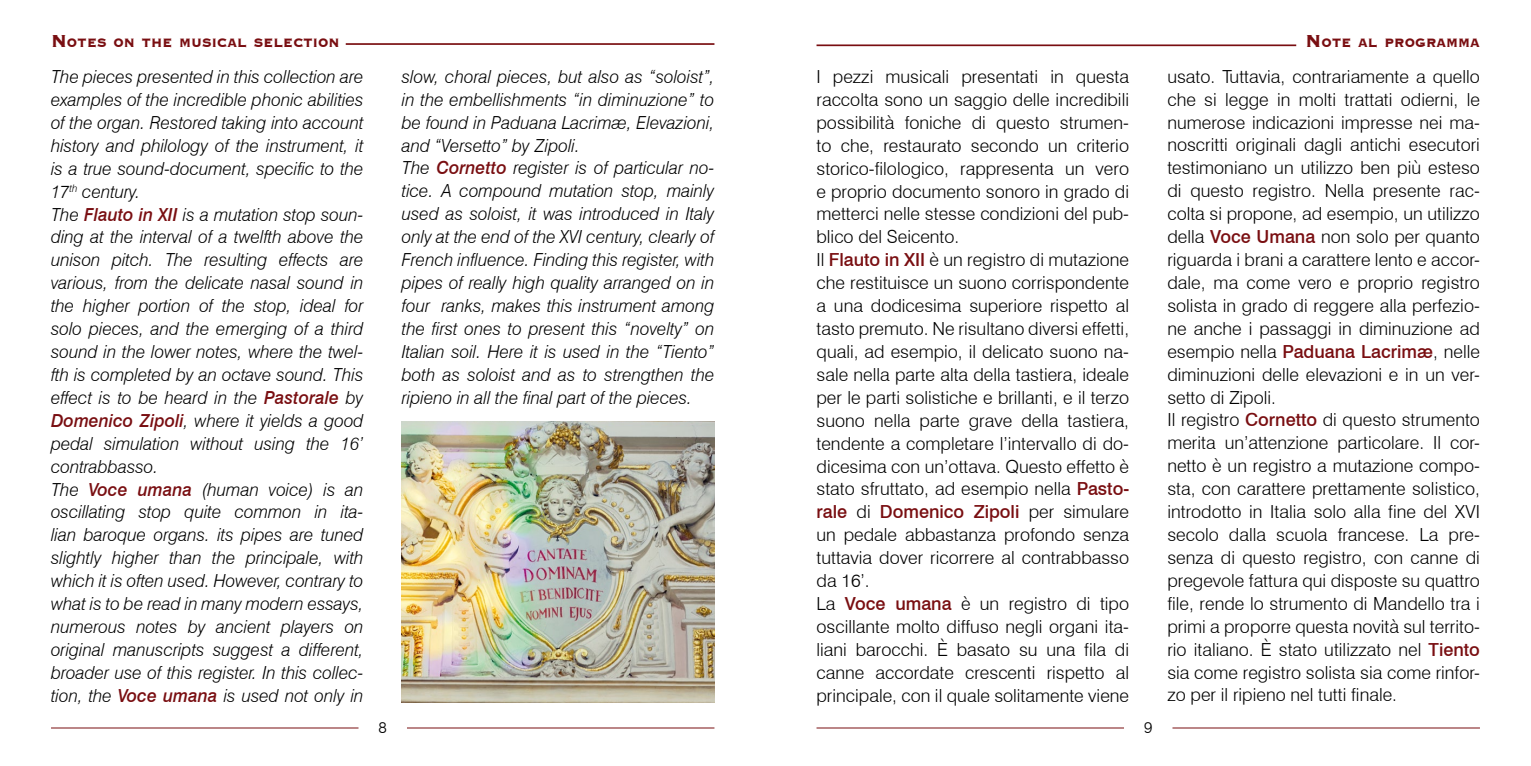
<style>
.page{position:relative;width:1531px;height:766px;background:#fff}
.page>*{position:absolute;margin:0;border:0;box-sizing:border-box;transform-origin:0 0}
.t1{font:300 18px/22.9px "Swiss 721 BT";color:#000}
.t2{font:italic 300 18px/22.9px "Swiss 721 BT";color:#000}
.t3{font:800 15.75px "Copperplate Gothic BT";color:#790e11;scale:.93 1}
.t4{font:300 15.75px "Swiss 721 BT";color:#000}
.s1{font-size:22.5px}
.s2{font-weight:500;color:#790e11}
</style>
<div class="page">
<hr style="left:51px;top:727px;width:307px;height:1px;background:#790e11">
<hr style="left:816px;top:727px;width:308px;height:1px;background:#790e11">
<hr style="left:407px;top:727px;width:307px;height:1px;background:#790e11">
<hr style="left:1172px;top:727px;width:308px;height:1px;background:#790e11">
<hr style="left:816px;top:44px;width:480px;height:2px;background:#790e11">
<hr style="left:346px;top:43px;width:368px;height:2px;background:#790e11">
<img style="left:402px;top:421px;width:312px;height:281px">
<p class="t3" style="left:51px;top:34px;width:312px"><span class="s1">N</span>otes on the musical selection</p>
<p class="t3" style="left:1305px;top:34px;width:189px"><span class="s1">N</span> ote al programma</p>
<p class="t2" style="left:51px;top:65px;width:314px">The pieces presented in this collection are examples of the incredible phonic abilities of the organ. Restored taking into account history and philology of the instrument, it is a true sound-document, specific to the 17<sup>th</sup> century.<br>The <span class="s2">Flauto in XII</span> is a mutation stop soun&shy;ding at the interval of a twelfth above the unison pitch. The resulting effects are various, from the delicate nasal sound in the higher portion of the stop, ideal for solo pieces, and the emerging of a third sound in the lower notes, where the twel&shy;fth is completed by an octave sound. This effect is to be heard in the <span class="s2">Pastorale</span> by <span class="s2">Domenico Zipoli</span>, where it yields a good pedal simulation without using the 16’ contrabbasso.<br>The <span class="s2">Voce umana</span> (human voice) is an oscillating stop quite common in ita&shy;lian baroque organs. its pipes are tuned slightly higher than the principale, with which it is often used. However, contrary to what is to be read in many modern essays, numerous notes by ancient players on original manuscripts suggest a different, broader use of this register. In this collec&shy;tion, the <span class="s2">Voce umana</span> is used not only in</p>
<p class="t2" style="left:402px;top:65px;width:314px">slow, choral pieces, but also as “soloist”, in the embellishments “in diminuzione” to be found in Paduana Lacrimæ, Elevazioni, and “Versetto” by Zipoli.<br>The <span class="s2">Cornetto</span> register is of particular no&shy;tice. A compound mutation stop, mainly used as soloist, it was introduced in Italy only at the end of the XVI century, clearly of French influence. Finding this register, with pipes of really high quality arranged on in four ranks, makes this instrument among the first ones to present this “novelty” on Italian soil. Here it is used in the “Tiento” both as soloist and as to strengthen the ripieno in all the final part of the pieces.</p>
<p class="t1" style="left:816px;top:65px;width:314px">I pezzi musicali presentati in questa raccolta sono un saggio delle incredibili possibilità foniche di questo strumen&shy;to che, restaurato secondo un criterio storico-filologico, rappresenta un vero e proprio documento sonoro in grado di metterci nelle stesse condizioni del pub&shy;blico del Seicento.<br>Il <span class="s2">Flauto in XII</span> è un registro di mutazione che restituisce un suono corrispondente a una dodicesima superiore rispetto al tasto premuto. Ne risultano diversi effetti, quali, ad esempio, il delicato suono na&shy;sale nella parte alta della tastiera, ideale per le parti solistiche e brillanti, e il terzo suono nella parte grave della tastiera, tendente a completare l’intervallo di do&shy;dicesima con un’ottava. Questo effetto è stato sfruttato, ad esempio nella <span class="s2">Pasto&shy;rale</span> di <span class="s2">Domenico Zipoli</span> per simulare un pedale abbastanza profondo senza tuttavia dover ricorrere al contrabbasso da 16’.<br>La <span class="s2">Voce umana</span> è un registro di tipo oscillante molto diffuso negli organi ita&shy;liani barocchi. È basato su una fila di canne accordate crescenti rispetto al principale, con il quale solitamente viene</p>
<p class="t1" style="left:1167px;top:65px;width:314px">usato. Tuttavia, contrariamente a quello che si legge in molti trattati odierni, le numerose indicazioni impresse nei ma&shy;noscritti originali dagli antichi esecutori testimoniano un utilizzo ben più esteso di questo registro. Nella presente rac&shy;colta si propone, ad esempio, un utilizzo della <span class="s2">Voce Umana</span> non solo per quanto riguarda i brani a carattere lento e accor&shy;dale, ma come vero e proprio registro solista in grado di reggere alla perfezio&shy;ne anche i passaggi in diminuzione ad esempio nella <span class="s2">Paduana Lacrimæ</span>, nelle diminuzioni delle elevazioni e in un ver&shy;setto di Zipoli.<br>Il registro <span class="s2">Cornetto</span> di questo strumento merita un’attenzione particolare. Il cor&shy;netto è un registro a mutazione compo&shy;sta, con carattere prettamente solistico, introdotto in Italia solo alla fine del XVI secolo dalla scuola francese. La pre&shy;senza di questo registro, con canne di pregevole fattura qui disposte su quattro file, rende lo strumento di Mandello tra i primi a proporre questa novità sul territo&shy;rio italiano. È stato utilizzato nel <span class="s2">Tiento </span>sia come registro solista sia come rinfor&shy;zo per il ripieno nel tutti finale.</p>
<p class="t4" style="left:378px;top:718px;width:10px">8</p>
<p class="t4" style="left:1144px;top:718px;width:10px">9</p>
</div>
